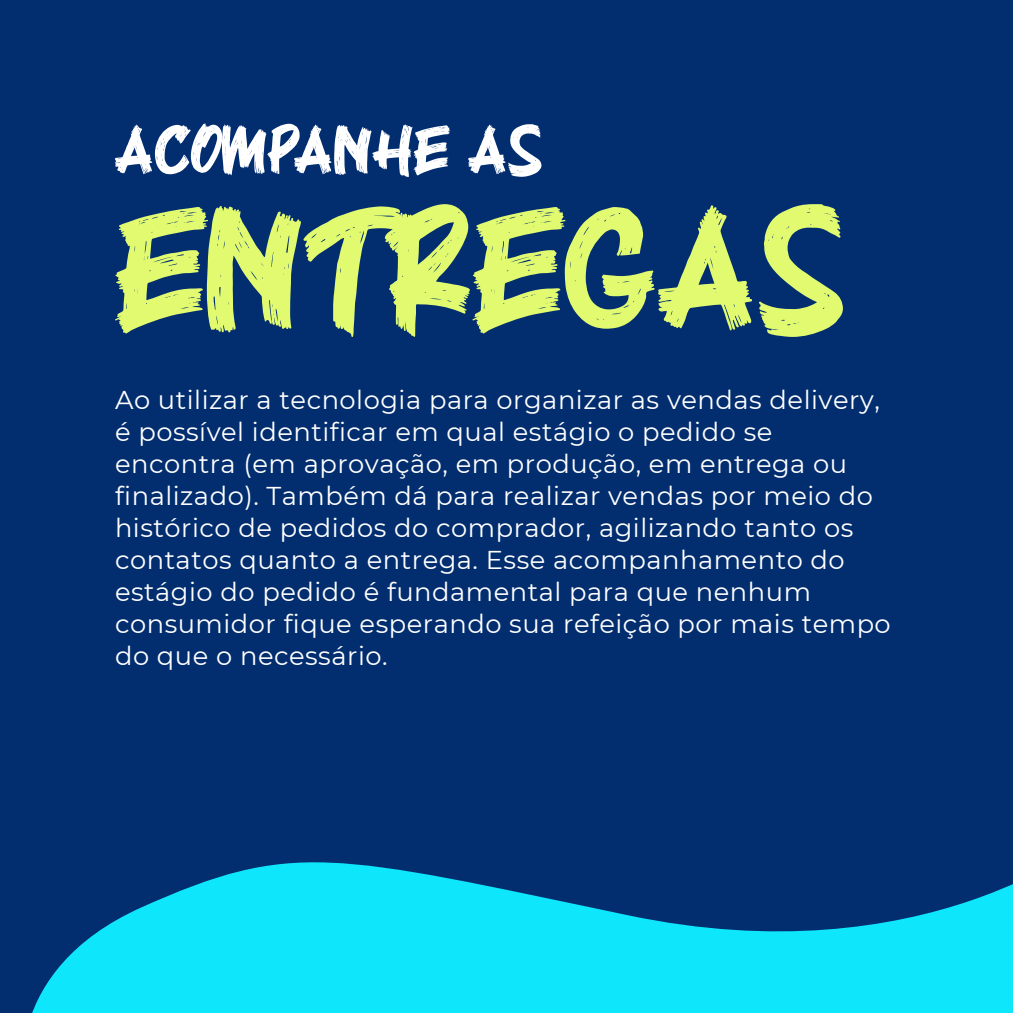
<style>
.page{position:relative;width:1013px;height:1013px;background:#fff}
.page>*{position:absolute;margin:0;border:0;box-sizing:border-box;transform-origin:0 0}
.t1{font:130.25px "Black Rocker";letter-spacing:.02em;color:#e1fa70}
.t2{font:51.62px "Black Rocker";letter-spacing:.02em;color:#fff}
.t3{font:25.75px/31.9px "Montserrat";letter-spacing:.02em;color:#fff}
</style>
<div class="page">
<div style="left:0;top:0;width:1012px;height:1012px;background:#022e70"></div>
<svg style="left:32px;top:862px;width:980px;height:150px;fill:#0ee6fb"></svg>
<p class="t2" style="left:115px;top:111px;width:428px">ACOMPANHE AS</p>
<h1 class="t1" style="left:115px;top:171px;width:729px">ENTREGAS</h1>
<h2 class="t3" style="left:115px;top:384px;width:777px">Ao utilizar a tecnologia para organizar as vendas delivery, é possível identificar em qual estágio o pedido se encontra (em aprovação, em produção, em entrega ou finalizado). Também dá para realizar vendas por meio do histórico de pedidos do comprador, agilizando tanto os contatos quanto a entrega. Esse acompanhamento do estágio do pedido é fundamental para que nenhum consumidor fique esperando sua refeição por mais tempo do que o necessário.</h2>
</div>
